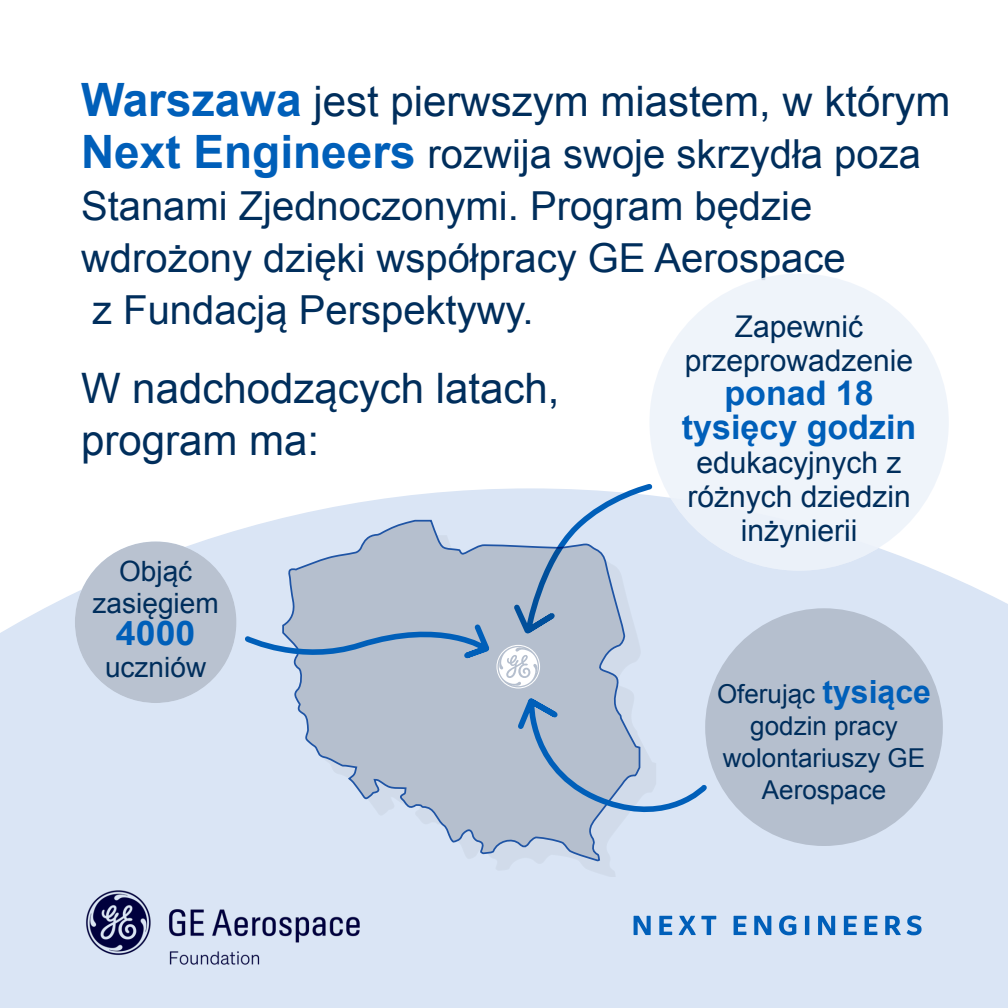
<style>
.page{position:relative;width:1008px;height:1008px;background:#fff}
.page>*{position:absolute;margin:0;border:0;box-sizing:border-box;transform-origin:0 0}
.t1{font:42px/52px "Arial";color:#002e5c}
.t2{font:40px/52px "Arial";color:#002e5c}
.t3{font:700 34px/34px "Arial";color:#005fb9;text-align:center}
.t4{font:700 34px "Arial";color:#005fb9;scale:1.05 1}
.t5{font:30px/34px "Arial";color:#002e5c;text-align:center}
.t6{font:28px/32px "Arial";color:#002e5c;text-align:center}
.t7{font:26px/32px "Arial";color:#002e5c;text-align:center}
.s1{font-weight:700;font-size:46px;color:#005fb9}
.s2{font-weight:700;font-size:32px;color:#005fb9}
</style>
<div class="page">
<svg style="left:0;top:529px;width:1008px;height:479px;background:#dce6f5"></svg>
<svg style="left:634px;top:916px;width:17px;height:19px"></svg>
<svg style="left:659px;top:916px;width:13px;height:19px"></svg>
<svg style="left:679px;top:916px;width:37px;height:19px"></svg>
<svg style="left:734px;top:916px;width:12px;height:19px"></svg>
<svg style="left:754px;top:916px;width:17px;height:19px"></svg>
<svg style="left:779px;top:915px;width:17px;height:20px"></svg>
<hr style="left:805px;top:916px;width:4px;height:19px;background:#005fb9">
<svg style="left:818px;top:916px;width:17px;height:19px"></svg>
<svg style="left:844px;top:916px;width:13px;height:19px"></svg>
<svg style="left:865px;top:916px;width:12px;height:19px"></svg>
<svg style="left:885px;top:916px;width:16px;height:19px"></svg>
<svg style="left:907px;top:915px;width:15px;height:20px"></svg>
<div style="left:705px;top:608px;width:238px;height:238px;background:#b5bfce;border-radius:50%"></div>
<div style="left:649px;top:274px;width:300px;height:297px;background:#eff4fa;border-radius:50%"></div>
<div style="left:75px;top:541px;width:161px;height:162px;background:#b9c2d0;border-radius:50%"></div>
<svg style="left:1004px;top:529px;width:4px;height:161px"></svg>
<svg style="left:281px;top:824px;width:360px;height:53px;background:#cedaeb"></svg>
<img style="left:60px;top:874px;width:337px;height:102px">
<svg style="left:242px;top:481px;width:468px;height:343px;background:#c1cedf"></svg>
<p class="t1" style="left:81px;top:75px;width:871px"><span class="s1">Warszawa</span> jest pierwszym miastem, w którym</p>
<p class="t2" style="left:81px;top:128px;width:842px"><span class="s1">Next Engineers</span> rozwija swoje skrzydła poza Stanami Zjednoczonymi. Program będzie wdrożony dzięki współpracy GE Aerospace<br>z Fundacją Perspektywy.</p>
<p class="t5" style="left:685px;top:309px;width:230px">Zapewnić przeprowadzenie</p>
<p class="t3" style="left:682px;top:377px;width:236px">ponad 18 tysięcy godzin</p>
<p class="t5" style="left:687px;top:445px;width:225px">edukacyjnych z różnych dziedzin inżynierii</p>
<p class="t1" style="left:81px;top:362px;width:480px">W nadchodzących latach, program ma:</p>
<p class="t6" style="left:93px;top:556px;width:128px">Objąć zasięgiem</p>
<p class="t4" style="left:116px;top:611px;width:77px">4000</p>
<p class="t6" style="left:105px;top:652px;width:103px">uczniów</p>
<p class="t7" style="left:717px;top:678px;width:215px">Oferując <span class="s2">tysiące </span>godzin pracy wolontariuszy GE<br>Aerospace</p>
</div>
